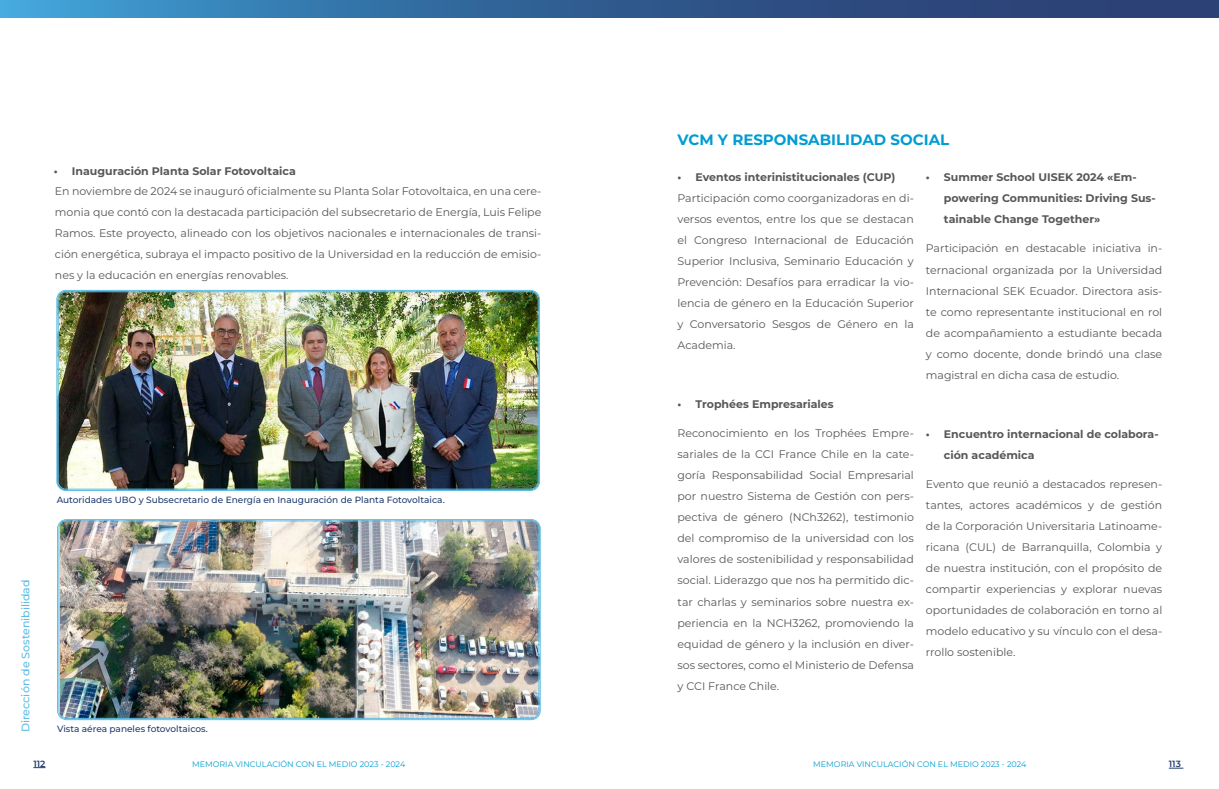
<style>
.page{position:relative;width:1219px;height:789px;background:#fff}
.page>*{position:absolute;margin:0;border:0;box-sizing:border-box;transform-origin:0 0}
.t1{font:700 15px "Montserrat";color:#009cd2}
.t2{font:11px/21px "Montserrat";color:#575756;text-align:justify}
.t3{font:700 11px/21px "Montserrat";color:#575756}
.t4{font:100 11px "Montserrat";color:#5fbee4}
.t5{font:100 9px "Montserrat";color:#233d71}
.t6{font:600 9px "Montserrat";color:#233d71}
.t7{font:8px "Montserrat";color:#009cd2}
</style>
<div class="page">
<img style="left:57px;top:291px;width:482px;height:198px">
<div style="left:58px;top:291px;width:480px;height:198px;border:1px solid #5fbee4;border-radius:8px"></div>
<img style="left:60px;top:520px;width:480px;height:198px">
<div style="left:57px;top:518px;width:484px;height:201px;border:1px solid #5fbee4;border-radius:9px"></div>
<div style="left:59px;top:520px;width:480px;height:198px;border:1px solid #5fbee4;border-radius:8px"></div>
<svg style="left:1169px;top:767px;width:14px;height:1px"></svg>
<svg style="left:0;top:0;width:1219px;height:17px;background:#326398"></svg>
<p class="t4" style="left:18px;top:731px;width:154px;rotate:-90deg">Dirección de Sostenibilidad</p>
<h1 class="t1" style="left:677px;top:129px;width:273px">VCM Y RESPONSABILIDAD SOCIAL</h1>
<p class="t3" style="left:54px;top:160px;width:243px">• Inauguración Planta Solar Fotovoltaica</p>
<p class="t2" style="left:55px;top:180px;width:488px">En noviembre de 2024 se inauguró oficialmente su Planta Solar Fotovoltaica, en una cere&shy;monia que contó con la destacada participación del subsecretario de Energía, Luis Felipe Ramos. Este proyecto, alineado con los objetivos nacionales e internacionales de transi&shy;ción energética, subraya el impacto positivo de la Universidad en la reducción de emisio&shy;nes y la educación en energías renovables.</p>
<p class="t2" style="left:677px;top:186px;width:238px">Participación como coorganizadoras en di&shy;versos eventos, entre los que se destacan el Congreso Internacional de Educación Superior Inclusiva, Seminario Educación y Prevención: Desafíos para erradicar la vio&shy;lencia de género en la Educación Superior y Conversatorio Sesgos de Género en la Academia.</p>
<p class="t3" style="left:677px;top:166px;width:219px">• Eventos interinistitucionales (CUP)</p>
<p class="t5" style="left:57px;top:493px;width:389px">Autoridades UBO y Subsecretario de Energía en Inauguración de Planta Fotovoltaica.</p>
<p class="t3" style="left:677px;top:392px;width:158px">• Trophées Empresariales</p>
<p class="t2" style="left:677px;top:422px;width:238px">Reconocimiento en los Trophées Empre&shy;sariales de la CCI France Chile en la cate&shy;goría Responsabilidad Social Empresarial por nuestro Sistema de Gestión con pers&shy;pectiva de género (NCh3262), testimonio del compromiso de la universidad con los valores de sostenibilidad y responsabilidad social. Liderazgo que nos ha permitido dic&shy;tar charlas y seminarios sobre nuestra ex&shy;periencia en la NCH3262, promoviendo la equidad de género y la inclusión en diver&shy;sos sectores, como el Ministerio de Defensa y CCI France Chile.</p>
<p class="t3" style="left:944px;top:166px;width:213px;text-indent:-18px">• Summer School UISEK 2024 «Em&shy;powering Communities: Driving Sus&shy;tainable Change Together»</p>
<p class="t2" style="left:926px;top:237px;width:238px">Participación en destacable iniciativa in&shy;ternacional organizada por la Universidad Internacional SEK Ecuador. Directora asis&shy;te como representante institucional en rol de acompañamiento a estudiante becada y como docente, donde brindó una clase magistral en dicha casa de estudio.</p>
<p class="t3" style="left:944px;top:422px;width:216px;text-indent:-18px">• Encuentro internacional de colabora&shy;ción académica</p>
<p class="t2" style="left:926px;top:473px;width:238px">Evento que reunió a destacados represen&shy;tantes, actores académicos y de gestión de la Corporación Universitaria Latinoame&shy;ricana (CUL) de Barranquilla, Colombia y de nuestra institución, con el propósito de compartir experiencias y explorar nuevas oportunidades de colaboración en torno al modelo educativo y su vínculo con el desa&shy;rrollo sostenible.</p>
<p class="t5" style="left:57px;top:722px;width:152px">Vista aérea paneles fotovoltaicos.</p>
<p class="t6" style="left:33px;top:756px;width:14px">112</p>
<p class="t7" style="left:192px;top:758px;width:215px">MEMORIA VINCULACIÓN CON EL MEDIO 2023 - 2024</p>
<p class="t7" style="left:813px;top:758px;width:215px">MEMORIA VINCULACIÓN CON EL MEDIO 2023 - 2024</p>
<p class="t6" style="left:1169px;top:757px;width:14px">113</p>
</div>
